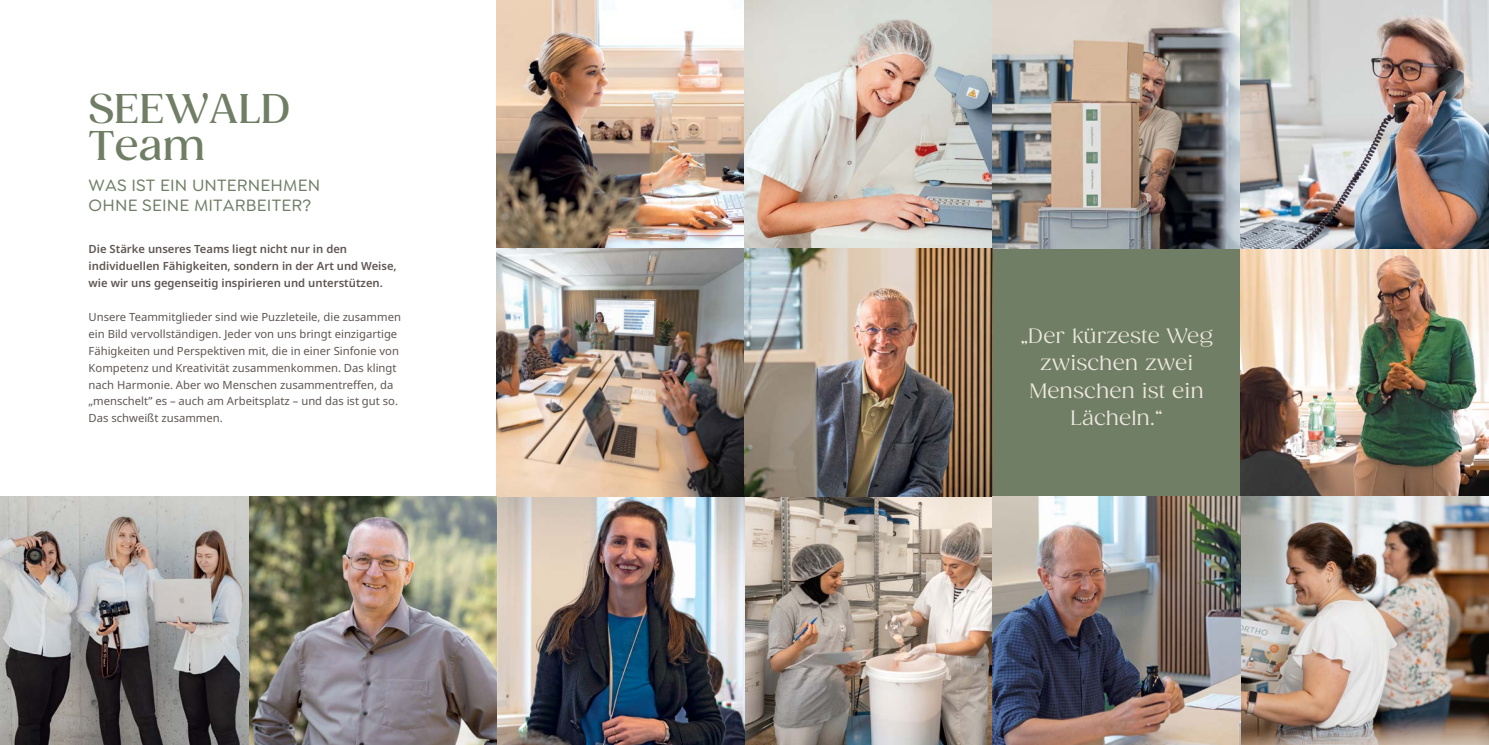
<style>
.page{position:relative;width:1489px;height:745px;background:#fff}
.page>*{position:absolute;margin:0;border:0;box-sizing:border-box;transform-origin:0 0}
.t1{font:500 40px/37.5px "Gazpacho";color:#6f7e65}
.t2{font:20px/27.5px "Gazpacho";color:#efe9e0;text-align:center}
.t3{font:500 17.5px/20px "Goldplay";letter-spacing:.01em;color:#6f7e65}
.t4{font:11.25px/16.9px "Noto Sans";color:#5f5653}
.t5{font:600 11.25px/16.9px "Noto Sans";color:#5f5653}
</style>
<div class="page">
<div style="left:992px;top:248px;width:248px;height:248px;background:#6f7e65"></div>
<img style="left:496px;top:0;width:744px;height:248px">
<img style="left:1240px;top:0;width:248px;height:744px">
<img style="left:0;top:496px;width:1240px;height:248px">
<img style="left:496px;top:248px;width:496px;height:248px">
<h1 class="t1" style="left:89px;top:89px;width:203px">SEEWALD<br>Team</h1>
<h3 class="t3" style="left:89px;top:175px;width:233px">WAS IST EIN UNTERNEHMEN<br>OHNE SEINE MITARBEITER?</h3>
<p class="t5" style="left:89px;top:241px;width:309px">Die Stärke unseres Teams liegt nicht nur in den individuellen Fähigkeiten, sondern in der Art und Weise, wie wir uns gegenseitig inspirieren und unterstützen.</p>
<p class="t4" style="left:89px;top:308px;width:314px">Unsere Teammitglieder sind wie Puzzleteile, die zusammen ein Bild vervollständigen. Jeder von uns bringt einzigartige Fähigkeiten und Perspektiven mit, die in einer Sinfonie von Kompetenz und Kreativität zusammenkommen. Das klingt nach Harmonie. Aber wo Menschen zusammentreffen, da „menschelt” es – auch am Arbeitsplatz – und das ist gut so.<br>Das schweißt zusammen.</p>
<h2 class="t2" style="left:1020px;top:321px;width:194px">„Der kürzeste Weg zwischen zwei<br>Menschen ist ein<br>Lächeln.“</h2>
</div>
